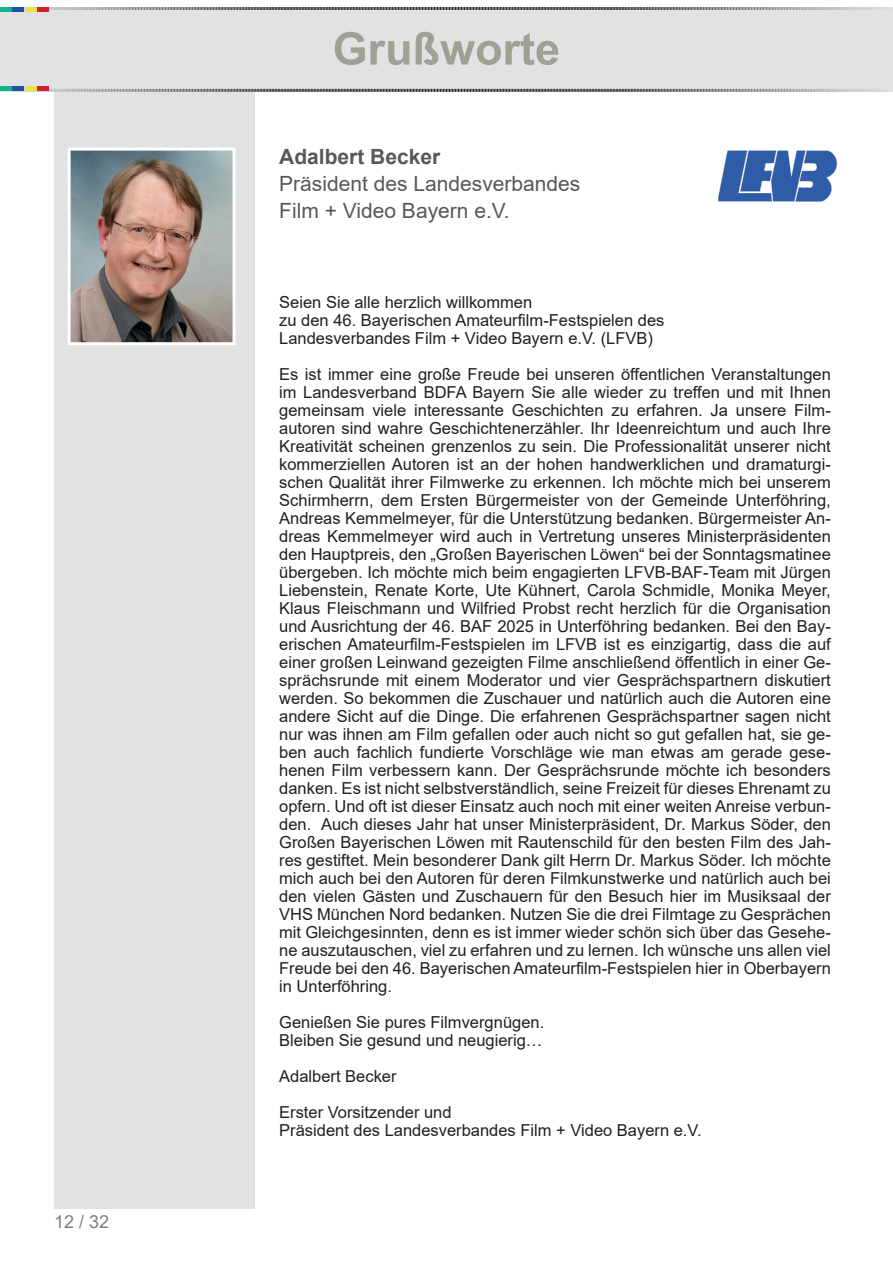
<style>
.page{position:relative;width:893px;height:1263px;background:#fff}
.page>*{position:absolute;margin:0;border:0;box-sizing:border-box;transform-origin:0 0}
.Fließtext{font:21px "Arial";color:#57585a}
.Fließtext-2{font:700 21px "Arial";color:#57585a}
.t1{font:18px "Arial";color:#7d8082}
.Fließtext-3{font:16.5px/18px "Arial";color:#231f20;text-align:justify}
</style>
<div class="page">
<div style="left:0;top:7px;width:893px;height:85px;background:#e1e2e4"></div>
<svg style="left:11px;top:7px;width:882px;height:4px"></svg>
<svg style="left:0;top:88px;width:893px;height:4px"></svg>
<hr style="left:0;top:7px;width:11px;height:4px;background:#12b58b">
<hr style="left:13px;top:7px;width:11px;height:4px;background:#1e53a4">
<hr style="left:25px;top:7px;width:11px;height:4px;background:#e8e341">
<hr style="left:38px;top:7px;width:11px;height:4px;background:#d21f2d">
<hr style="left:0;top:87px;width:11px;height:4px;background:#12b58b">
<hr style="left:13px;top:87px;width:11px;height:4px;background:#1e53a4">
<hr style="left:25px;top:87px;width:11px;height:4px;background:#e8e341">
<hr style="left:38px;top:87px;width:11px;height:4px;background:#d21f2d">
<div style="left:54px;top:92px;width:201px;height:1117px;background:#e1e2e4"></div>
<svg style="left:335px;top:32px;width:223px;height:33px"></svg>
<img style="left:72px;top:152px;width:160px;height:189px">
<div style="left:68px;top:148px;width:168px;height:197px;border:3px solid #fff"></div>
<img style="left:718px;top:150px;width:120px;height:52px">
<p class="t1" style="left:54px;top:1210px;width:57px">12 / 32</p>
<p class="Fließtext-2" style="left:279px;top:142px;width:163px">Adalbert Becker</p>
<p class="Fließtext" style="left:279px;top:169px;width:303px">Präsident des Landesverbandes</p>
<p class="Fließtext" style="left:279px;top:196px;width:232px">Film + Video Bayern e.V.</p>
<p class="Fließtext-3" style="left:279px;top:293px;width:255px">Seien Sie alle herzlich willkommen</p>
<p class="Fließtext-3" style="left:279px;top:311px;width:387px">zu den 46. Bayerischen Amateurfilm-Festspielen des</p>
<p class="Fließtext-3" style="left:279px;top:329px;width:375px">Landesverbandes Film + Video Bayern e.V. (LFVB)</p>
<p class="Fließtext-3" style="left:279px;top:365px;width:553px">Es ist immer eine große Freude bei unseren öffentlichen Veranstaltungen im Landesverband BDFA Bayern Sie alle wieder zu treffen und mit Ihnen gemeinsam viele interessante Geschichten zu erfahren. Ja unsere Film&shy;autoren sind wahre Geschichtenerzähler. Ihr Ideenreichtum und auch Ihre Kreativität scheinen grenzenlos zu sein. Die Professionalität unserer nicht kommerziellen Autoren ist an der hohen handwerklichen und dramaturgi&shy;schen Qualität ihrer Filmwerke zu erkennen. Ich möchte mich bei unserem Schirmherrn, dem Ersten Bürgermeister von der Gemeinde Unterföhring, Andreas Kemmelmeyer, für die Unterstützung bedanken. Bürgermeister An&shy;dreas Kemmelmeyer wird auch in Vertretung unseres Ministerpräsidenten den Hauptpreis, den „Großen Bayerischen Löwen“ bei der Sonntagsmatinee übergeben. Ich möchte mich beim engagierten LFVB-BAF-Team mit Jürgen Liebenstein, Renate Korte, Ute Kühnert, Carola Schmidle, Monika Meyer, Klaus Fleischmann und Wilfried Probst recht herzlich für die Organisation und Ausrichtung der 46. BAF 2025 in Unterföhring bedanken. Bei den Bay&shy;erischen Amateurfilm-Festspielen im LFVB ist es einzigartig, dass die auf einer großen Leinwand gezeigten Filme anschließend öffentlich in einer Ge&shy;sprächsrunde mit einem Moderator und vier Gesprächspartnern diskutiert werden. So bekommen die Zuschauer und natürlich auch die Autoren eine andere Sicht auf die Dinge. Die erfahrenen Gesprächspartner sagen nicht nur was ihnen am Film gefallen oder auch nicht so gut gefallen hat, sie ge&shy;ben auch fachlich fundierte Vorschläge wie man etwas am gerade gese&shy;henen Film verbessern kann. Der Gesprächsrunde möchte ich besonders danken. Es ist nicht selbstverständlich, seine Freizeit für dieses Ehrenamt zu opfern. Und oft ist dieser Einsatz auch noch mit einer weiten Anreise verbun&shy;den. Auch dieses Jahr hat unser Ministerpräsident, Dr. Markus Söder, den Großen Bayerischen Löwen mit Rautenschild für den besten Film des Jah&shy;res gestiftet. Mein besonderer Dank gilt Herrn Dr. Markus Söder. Ich möchte mich auch bei den Autoren für deren Filmkunstwerke und natürlich auch bei den vielen Gästen und Zuschauern für den Besuch hier im Musiksaal der VHS München Nord bedanken. Nutzen Sie die drei Filmtage zu Gesprächen mit Gleichgesinnten, denn es ist immer wieder schön sich über das Gesehe&shy;ne auszutauschen, viel zu erfahren und zu lernen. Ich wünsche uns allen viel Freude bei den 46. Bayerischen Amateurfilm-Festspielen hier in Oberbayern in Unterföhring.</p>
<p class="Fließtext-3" style="left:279px;top:1013px;width:267px">Genießen Sie pures Filmvergnügen.</p>
<p class="Fließtext-3" style="left:279px;top:1031px;width:265px">Bleiben Sie gesund und neugierig…</p>
<p class="Fließtext-3" style="left:279px;top:1067px;width:119px">Adalbert Becker</p>
<p class="Fließtext-3" style="left:279px;top:1103px;width:174px">Erster Vorsitzender und</p>
<p class="Fließtext-3" style="left:279px;top:1121px;width:424px">Präsident des Landesverbandes Film + Video Bayern e.V.</p>
</div>
